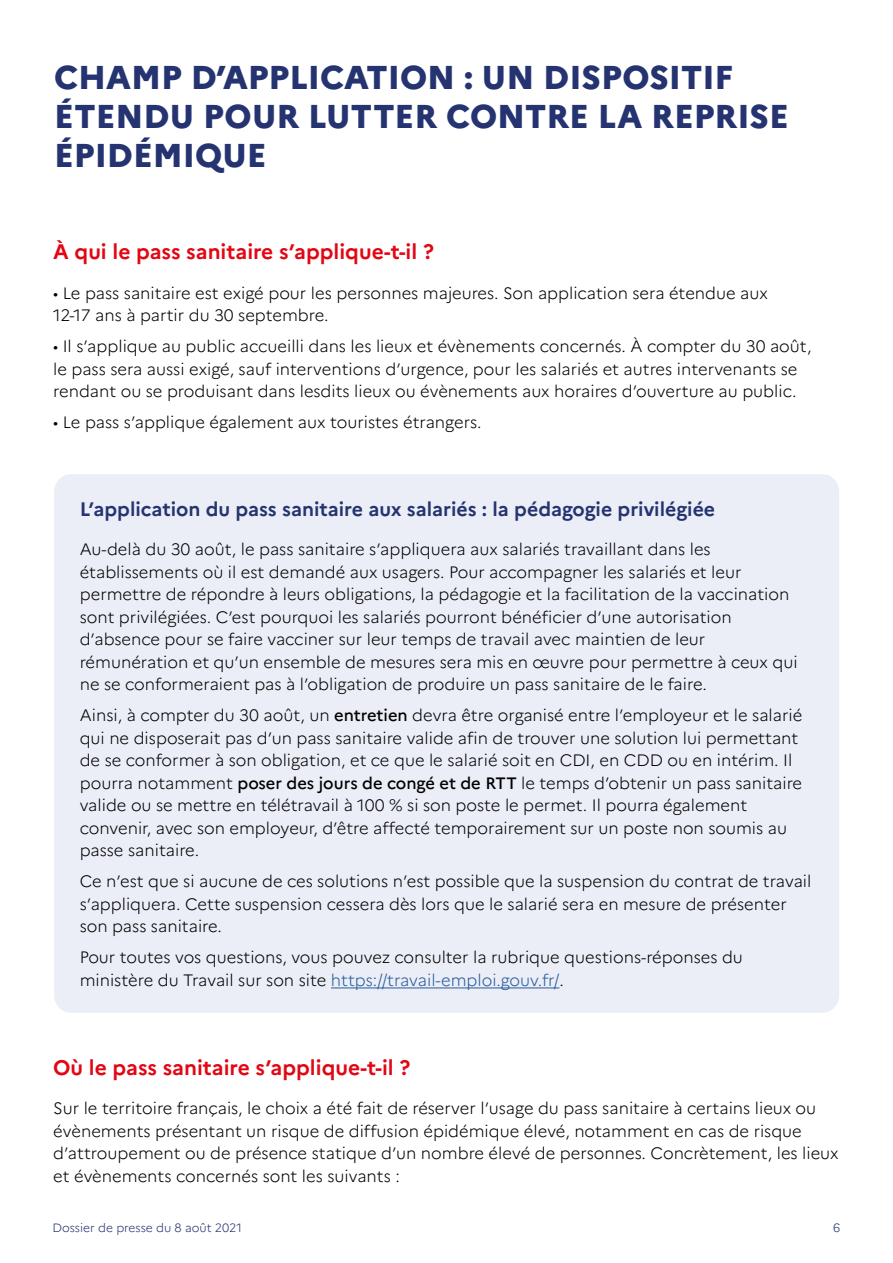
<style>
.page{position:relative;width:893px;height:1263px;background:#fff}
.page>*{position:absolute;margin:0;border:0;box-sizing:border-box;transform-origin:0 0}
.t1{font:800 33px/39px "Marianne";color:#253471}
.t2{font:700 21px "Marianne";color:#e30613}
.t3{font:700 19.5px "Marianne";color:#253471}
.t4{font:300 16.5px/22.5px "Marianne";color:#000}
.t5{font:300 12px "Marianne";color:#253471}
.s1{font-weight:500}
.s2{color:#275b9b}
</style>
<div class="page">
<div style="left:54px;top:474px;width:785px;height:539px;background:#ebeef6;border-radius:17px"></div>
<hr style="left:331px;top:987px;width:228px;height:1px;background:#275b9b">
<h1 class="t1" style="left:54px;top:57px;width:736px">CHAMP D’APPLICATION : UN DISPOSITIF<br>ÉTENDU POUR LUTTER CONTRE LA REPRISE<br>ÉPIDÉMIQUE</h1>
<p class="t2" style="left:53px;top:239px;width:382px">À qui le pass sanitaire s’applique-t-il ?</p>
<p class="t4" style="left:53px;top:281px;width:716px">• Le pass sanitaire est exigé pour les personnes majeures. Son application sera étendue aux<br>12-17 ans à partir du 30 septembre.</p>
<p class="t4" style="left:53px;top:335px;width:760px">• Il s’applique au public accueilli dans les lieux et évènements concernés. À compter du 30 août, le pass sera aussi exigé, sauf interventions d’urgence, pour les salariés et autres intervenants se rendant ou se produisant dans lesdits lieux ou évènements aux horaires d’ouverture au public.</p>
<p class="t4" style="left:53px;top:411px;width:430px">• Le pass s’applique également aux touristes étrangers.</p>
<p class="t3" style="left:80px;top:497px;width:637px">L’application du pass sanitaire aux salariés : la pédagogie privilégiée</p>
<p class="t4" style="left:80px;top:538px;width:719px">Au-delà du 30 août, le pass sanitaire s’appliquera aux salariés travaillant dans les établissements où il est demandé aux usagers. Pour accompagner les salariés et leur permettre de répondre à leurs obligations, la pédagogie et la facilitation de la vaccination sont privilégiées. C’est pourquoi les salariés pourront bénéficier d’une autorisation d’absence pour se faire vacciner sur leur temps de travail avec maintien de leur rémunération et qu’un ensemble de mesures sera mis en œuvre pour permettre à ceux qui ne se conformeraient pas à l’obligation de produire un pass sanitaire de le faire.</p>
<p class="t4" style="left:80px;top:704px;width:724px">Ainsi, à compter du 30 août, un <span class="s1">entretien</span> devra être organisé entre l’employeur et le salarié qui ne disposerait pas d’un pass sanitaire valide afin de trouver une solution lui permettant de se conformer à son obligation, et ce que le salarié soit en CDI, en CDD ou en intérim. Il pourra notamment <span class="s1">poser des jours de congé et de RTT</span> le temps d’obtenir un pass sanitaire valide ou se mettre en télétravail à 100 % si son poste le permet. Il pourra également convenir, avec son employeur, d’être affecté temporairement sur un poste non soumis au passe sanitaire.</p>
<p class="t4" style="left:80px;top:870px;width:733px">Ce n’est que si aucune de ces solutions n’est possible que la suspension du contrat de travail s’appliquera. Cette suspension cessera dès lors que le salarié sera en mesure de présenter son pass sanitaire.</p>
<p class="t4" style="left:80px;top:946px;width:665px">Pour toutes vos questions, vous pouvez consulter la rubrique questions-réponses du ministère du Travail sur son site <span class="s2">https://travail-emploi.gouv.fr/</span>.</p>
<p class="t2" style="left:53px;top:1054px;width:359px">Où le pass sanitaire s’applique-t-il ?</p>
<p class="t4" style="left:53px;top:1097px;width:787px">Sur le territoire français, le choix a été fait de réserver l’usage du pass sanitaire à certains lieux ou évènements présentant un risque de diffusion épidémique élevé, notamment en cas de risque d’attroupement ou de présence statique d’un nombre élevé de personnes. Concrètement, les lieux et évènements concernés sont les suivants :</p>
<p class="t5" style="left:52px;top:1220px;width:191px">Dossier de presse du 8 août 2021</p>
<p class="t5" style="left:833px;top:1220px;width:9px">6</p>
</div>
